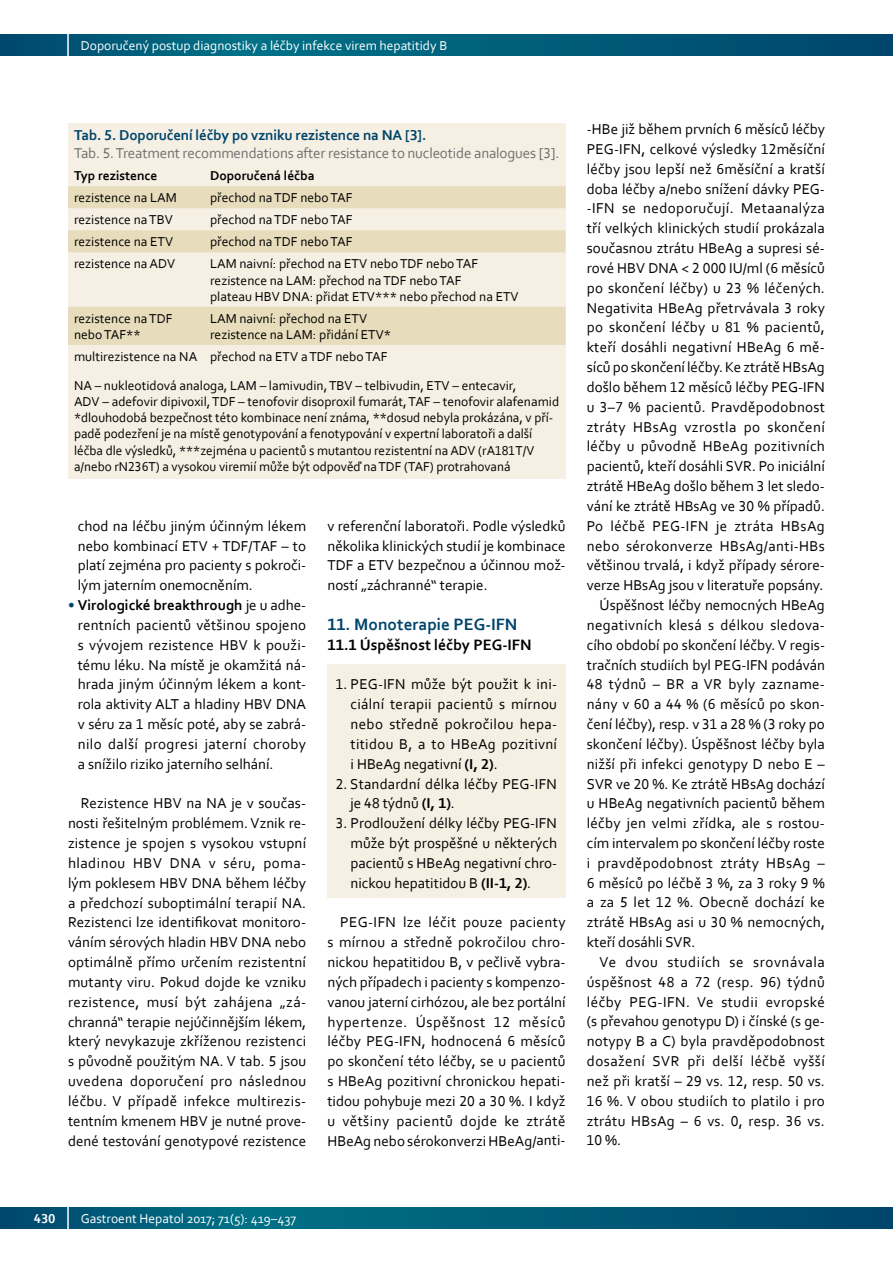
<style>
.page{position:relative;width:893px;height:1263px;background:#fff}
.page>*{position:absolute;margin:0;border:0;box-sizing:border-box;transform-origin:0 0}
.t1{font:700 17.25px "Corbel";color:#00446b}
.t2{font:700 15.75px "Corbel";color:#000}
.t3{font:15px/19.8px "Corbel";letter-spacing:.005em;color:#000;text-align:justify}
.t4{font:15px "Corbel";letter-spacing:.03em;color:#000}
.t5{font:15px "Corbel";letter-spacing:.025em;color:#000}
.t6{font:15px "Corbel";letter-spacing:-.01em;color:#707172}
.t7{font:700 15px "Corbel";letter-spacing:-.01em;color:#00446b}
.t8{font:15px "Corbel";letter-spacing:.04em;color:#000}
.t9{font:13.5px/16.2px "Corbel";color:#000}
.t10{font:13.5px "Corbel";color:#fff}
.t11{font:700 13.5px "Corbel";color:#000}
.t12{font:700 13.5px "Corbel";color:#fff}
.s1{font-weight:700;color:#00446b}
.s2{font-weight:700}
</style>
<div class="page">
<svg style="left:0;top:34px;width:893px;height:22px;background:#005b79"></svg>
<hr style="left:67px;top:0;width:2px;height:74px;background:#fff">
<svg style="left:0;top:1207px;width:893px;height:22px;background:#005b79"></svg>
<hr style="left:67px;top:1185px;width:2px;height:74px;background:#fff">
<div style="left:327px;top:664px;width:239px;height:233px;background:#f5f0e3"></div>
<div style="left:68px;top:123px;width:498px;height:356px;background:#f5f0e3"></div>
<svg style="left:68px;top:186px;width:498px;height:159px;fill:#e7dcbc"></svg>
<p class="t10" style="left:81px;top:37px;width:279px">Hereditár y angioedém ako príčina bolestí brucha</p>
<p class="t10" style="left:81px;top:37px;width:368px">Doporučený postup diagnostiky a léčby infekce virem hepatitidy B</p>
<p class="t7" style="left:74px;top:126px;width:354px">Tab. 5. Doporučení léčby po vzniku rezistence na NA [3].</p>
<p class="t6" style="left:74px;top:144px;width:487px">Tab. 5. Treatment recommendations after resistance to nucleotide analogues [3].</p>
<p class="t11" style="left:74px;top:167px;width:85px">Typ rezistence</p>
<p class="t11" style="left:210px;top:167px;width:106px">Doporučená léčba</p>
<p class="t9" style="left:74px;top:189px;width:104px">rezistence na LAM</p>
<p class="t9" style="left:210px;top:189px;width:144px">přechod na TDF nebo TAF</p>
<p class="t9" style="left:74px;top:211px;width:100px">rezistence na TBV</p>
<p class="t9" style="left:210px;top:211px;width:144px">přechod na TDF nebo TAF</p>
<p class="t9" style="left:74px;top:233px;width:101px">rezistence na ETV</p>
<p class="t9" style="left:210px;top:233px;width:144px">přechod na TDF nebo TAF</p>
<p class="t9" style="left:74px;top:255px;width:103px">rezistence na ADV</p>
<p class="t9" style="left:210px;top:255px;width:310px">LAM naivní: přechod na ETV nebo TDF nebo TAF rezistence na LAM: přechod na TDF nebo TAF<br>plateau HBV DNA: přidat ETV*** nebo přechod na ETV</p>
<p class="t9" style="left:74px;top:310px;width:100px">rezistence na TDF nebo TAF**</p>
<p class="t9" style="left:210px;top:310px;width:183px">LAM naivní: přechod na ETV rezistence na LAM: přidání ETV*</p>
<p class="t9" style="left:74px;top:342px;width:444px;line-height:28.8px">multirezistence na NA přechod na ETV a TDF nebo TAF<br>NA – nukleotidová analoga, LAM – lamivudin, TBV – telbivudin, ETV – entecavir,</p>
<p class="t9" style="left:74px;top:393px;width:487px">ADV – adefovir dipivoxil, TDF – tenofovir disoproxil fumarát, TAF – tenofovir alafenamid *dlouhodobá bezpečnost této kombinace není známa, **dosud nebyla prokázána, v pří&shy;padě podezření je na místě genotypování a fenotypování v expertní laboratoři a další léčba dle výsledků, ***zejména u pacientů s mutantou rezistentní na ADV (rA181T/V a/nebo rN236T) a vysokou viremií může být odpověď na TDF (TAF) protrahovaná</p>
<p class="t3" style="left:78px;top:515px;width:230px">chod na léčbu jiným účinným lékem nebo kombinací ETV + TDF/TAF – to platí zejména pro pacienty s pokroči&shy;lým jaterním onemocněním.</p>
<p class="t3" style="left:78px;top:595px;width:230px;text-indent:-10px"><span class="s1">•</span> <span class="s2">Virologické breakthrough</span> je u adhe&shy;rentních pacientů většinou spojeno s vývojem rezistence HBV k použi&shy;tému léku. Na místě je okamžitá ná&shy;hrada jiným účinným lékem a kont&shy;rola aktivity ALT a hladiny HBV DNA v séru za 1 měsíc poté, aby se zabrá&shy;nilo další progresi jaterní choroby a snížilo riziko jaterního selhání.</p>
<p class="t3" style="left:68px;top:793px;width:240px;text-indent:13px">Rezistence HBV na NA je v součas&shy;nosti řešitelným problémem. Vznik re&shy;zistence je spojen s vysokou vstupní hladinou HBV DNA v séru, poma&shy;lým poklesem HBV DNA během léčby a předchozí suboptimální terapií NA.<br>Rezistenci lze identifikovat monitoro&shy;váním sérových hladin HBV DNA nebo optimálně přímo určením rezistentní mutanty viru. Pokud dojde ke vzniku rezistence, musí být zahájena „zá&shy;chranná“ terapie nejúčinnějším lékem, který nevykazuje zkříženou rezistenci s původně použitým NA. V tab. 5 jsou uvedena doporučení pro následnou léčbu. V případě infekce multirezis&shy;tentním kmenem HBV je nutné prove&shy;dené testování genotypové rezistence</p>
<p class="t3" style="left:327px;top:515px;width:240px">v referenční laboratoři. Podle výsledků několika klinických studií je kombinace TDF a ETV bezpečnou a účinnou mož&shy;ností „záchranné“ terapie.</p>
<p class="t1" style="left:327px;top:613px;width:191px">11. Monoterapie PEG-IFN</p>
<p class="t2" style="left:327px;top:635px;width:206px">11.1 Úspěšnost léčby PEG-IFN</p>
<p class="t3" style="left:351px;top:674px;width:208px;text-indent:-15px">1. PEG-IFN může být použit k ini&shy;ciální terapii pacientů s mírnou nebo středně pokročilou hepa&shy;titidou B, a to HBeAg pozitivní i HBeAg negativní <span class="s2">(I, 2)</span>.</p>
<p class="t3" style="left:350px;top:773px;width:208px;text-indent:-14px">2. Standardní délka léčby PEG-IFN je 48 týdnů <span class="s2">(I, 1)</span>.</p>
<p class="t3" style="left:351px;top:813px;width:208px;text-indent:-15px">3. Prodloužení délky léčby PEG-IFN může být prospěšné u některých pacientů s HBeAg negativní chro&shy;nickou hepatitidou B <span class="s2">(II-1, 2)</span>.</p>
<p class="t3" style="left:327px;top:912px;width:240px;text-indent:13px">PEG-IFN lze léčit pouze pacienty s mírnou a středně pokročilou chro&shy;nickou hepatitidou B, v pečlivě vybra&shy;ných případech i pacienty s kompenzo&shy;vanou jaterní cirhózou, ale bez portální hypertenze. Úspěšnost 12 měsíců léčby PEG-IFN, hodnocená 6 měsíců po skončení této léčby, se u pacientů s HBeAg pozitivní chronickou hepati&shy;tidou pohybuje mezi 20 a 30 %. I když u většiny pacientů dojde ke ztrátě HBeAg nebo sérokonverzi HBeAg/anti-</p>
<p class="t3" style="left:587px;top:119px;width:240px">-HBe již během prvních 6 měsíců léčby</p>
<p class="t3" style="left:587px;top:139px;width:240px">PEG-IFN, celkové výsledky 12měsíční</p>
<p class="t3" style="left:587px;top:159px;width:240px">léčby jsou lepší než 6měsíční a kratší</p>
<p class="t3" style="left:587px;top:178px;width:240px">doba léčby a/nebo snížení dávky PEG-</p>
<p class="t4" style="left:587px;top:199px;width:240px">-IFN se nedoporučují. Metaanalýza</p>
<p class="t3" style="left:587px;top:218px;width:240px">tří velkých klinických studií prokázala</p>
<p class="t3" style="left:587px;top:238px;width:240px">současnou ztrátu HBeAg a supresi sé-</p>
<p class="t3" style="left:587px;top:258px;width:240px">rové HBV DNA &lt; 2 000 IU/ml (6 měsíců</p>
<p class="t3" style="left:587px;top:278px;width:240px">po skončení léčby) u 23 % léčených.</p>
<p class="t3" style="left:587px;top:297px;width:240px">Negativita HBeAg přetrvávala 3 roky</p>
<p class="t3" style="left:587px;top:317px;width:240px">po skončení léčby u 81 % pacientů,</p>
<p class="t3" style="left:587px;top:337px;width:240px">kteří dosáhli negativní HBeAg 6 mě-</p>
<p class="t3" style="left:587px;top:357px;width:240px">síců po skončení léčby. Ke ztrátě HBsAg</p>
<p class="t3" style="left:587px;top:377px;width:240px">došlo během 12 měsíců léčby PEG-IFN</p>
<p class="t3" style="left:587px;top:396px;width:240px">u 3–7 % pacientů. Pravděpodobnost</p>
<p class="t4" style="left:587px;top:417px;width:240px">ztráty HBsAg vzrostla po skončení</p>
<p class="t3" style="left:587px;top:436px;width:240px">léčby u původně HBeAg pozitivních</p>
<p class="t3" style="left:587px;top:456px;width:240px">pacientů, kteří dosáhli SVR. Po iniciální</p>
<p class="t3" style="left:587px;top:476px;width:240px">ztrátě HBeAg došlo během 3 let sledo-</p>
<p class="t3" style="left:587px;top:496px;width:240px">vání ke ztrátě HBsAg ve 30 % případů.</p>
<p class="t4" style="left:587px;top:516px;width:240px">Po léčbě PEG-IFN je ztráta HBsAg</p>
<p class="t5" style="left:587px;top:536px;width:240px">nebo sérokonverze HBsAg/anti-HBs</p>
<p class="t3" style="left:587px;top:555px;width:240px">většinou trvalá, i když případy sérore-</p>
<p class="t3" style="left:587px;top:575px;width:238px">verze HBsAg jsou v literatuře popsány.</p>
<p class="t3" style="left:600px;top:595px;width:227px">Úspěšnost léčby nemocných HBeAg</p>
<p class="t3" style="left:587px;top:615px;width:240px">negativních klesá s délkou sledova-</p>
<p class="t3" style="left:587px;top:634px;width:240px">cího období po skončení léčby. V regis-</p>
<p class="t3" style="left:587px;top:654px;width:240px">tračních studiích byl PEG-IFN podáván</p>
<p class="t3" style="left:587px;top:674px;width:240px">48 týdnů – BR a VR byly zazname-</p>
<p class="t3" style="left:587px;top:694px;width:240px">nány v 60 a 44 % (6 měsíců po skon-</p>
<p class="t3" style="left:587px;top:714px;width:240px">čení léčby), resp. v 31 a 28 % (3 roky po</p>
<p class="t3" style="left:587px;top:734px;width:240px">skončení léčby). Úspěšnost léčby byla</p>
<p class="t3" style="left:587px;top:753px;width:240px">nižší při infekci genotypy D nebo E –</p>
<p class="t3" style="left:587px;top:773px;width:240px">SVR ve 20 %. Ke ztrátě HBsAg dochází</p>
<p class="t3" style="left:587px;top:793px;width:240px">u HBeAg negativních pacientů během</p>
<p class="t3" style="left:587px;top:813px;width:240px">léčby jen velmi zřídka, ale s rostou-</p>
<p class="t3" style="left:587px;top:833px;width:240px">cím intervalem po skončení léčby roste</p>
<p class="t5" style="left:587px;top:853px;width:240px">i pravděpodobnost ztráty HBsAg –</p>
<p class="t3" style="left:587px;top:872px;width:240px">6 měsíců po léčbě 3 %, za 3 roky 9 %</p>
<p class="t3" style="left:587px;top:892px;width:240px">a za 5 let 12 %. Obecně dochází ke</p>
<p class="t3" style="left:587px;top:912px;width:240px">ztrátě HBsAg asi u 30 % nemocných,</p>
<p class="t3" style="left:587px;top:932px;width:110px">kteří dosáhli SVR.</p>
<p class="t8" style="left:600px;top:953px;width:227px">Ve dvou studiích se srovnávala</p>
<p class="t5" style="left:587px;top:972px;width:240px">úspěšnost 48 a 72 (resp. 96) týdnů</p>
<p class="t4" style="left:587px;top:992px;width:240px">léčby PEG-IFN. Ve studii evropské</p>
<p class="t3" style="left:587px;top:1011px;width:240px">(s převahou genotypu D) i čínské (s ge-</p>
<p class="t3" style="left:587px;top:1031px;width:240px">notypy B a C) byla pravděpodobnost</p>
<p class="t4" style="left:587px;top:1052px;width:240px">dosažení SVR při delší léčbě vyšší</p>
<p class="t3" style="left:587px;top:1071px;width:240px">než při kratší – 29 vs. 12, resp. 50 vs.</p>
<p class="t3" style="left:587px;top:1090px;width:240px">16 %. V obou studiích to platilo i pro</p>
<p class="t3" style="left:587px;top:1110px;width:240px">ztrátu HBsAg – 6 vs. 0, resp. 36 vs.</p>
<p class="t3" style="left:587px;top:1130px;width:36px">10 %.</p>
<p class="t12" style="left:34px;top:1210px;width:23px">430</p>
<p class="t10" style="left:81px;top:1210px;width:217px">Gastroent Hepatol 2017; 71(5): 419–437</p>
</div>
